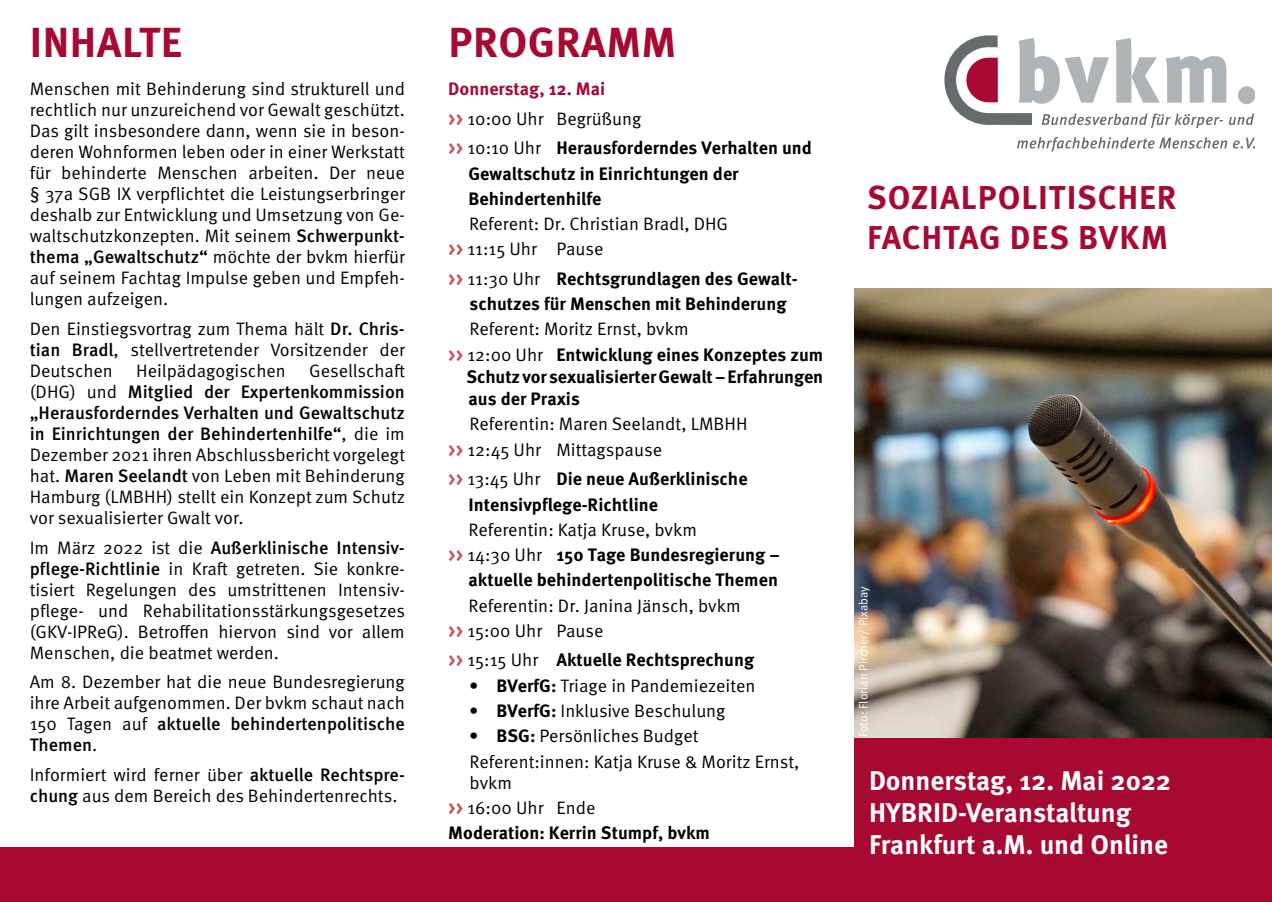
<style>
.page{position:relative;width:1272px;height:902px;background:#fff}
.page>*{position:absolute;margin:0;border:0;box-sizing:border-box;transform-origin:0 0}
.t1{font:700 42px "Meta Pro";letter-spacing:.01em;color:#a70932}
.t2{font:700 33px/39.6px "Meta Pro";letter-spacing:.025em;color:#a70932}
.t3{font:700 27px/32.4px "Meta Pro";color:#fff}
.t4{font:18px/21px "Meta Pro Norm";color:#000}
.t5{font:700 18px/25.2px "Meta Pro";color:#000}
.t6{font:500 18px/21px "Meta Pro";color:#000;text-align:justify}
.t7{font:700 18px "Meta Pro";color:#a70932}
.t8{font:12px "Meta Pro Norm";color:#fff}
.s1{font-family:"Meta Pro";font-weight:500}
.s2{font-family:"Meta Pro Norm";font-weight:400}
.s3{font-family:"Meta Pro";font-weight:700;color:#c15a60}
.s4{color:#c15a60}
.s5{font-family:"Meta Pro";font-weight:700}
</style>
<div class="page">
<img style="left:854px;top:288px;width:417px;height:450px">
<svg style="left:1017px;top:137px;width:237px;height:15px"></svg>
<svg style="left:944px;top:35px;width:310px;height:94px"></svg>
<div style="left:854px;top:738px;width:417px;height:163px;background:#a70932"></div>
<div style="left:0;top:847px;width:858px;height:54px;background:#a70932"></div>
<h1 class="t1" style="left:30px;top:10px;width:153px">INHALTE</h1>
<p class="t4" style="left:30px;top:77px;width:377px;text-align:justify">Menschen mit Behinderung sind strukturell und rechtlich nur unzureichend vor Gewalt geschützt.<br>Das gilt insbesondere dann, wenn sie in beson&shy;deren Wohnformen leben oder in einer Werkstatt für behinderte Menschen arbeiten. Der neue § 37a SGB IX verpflichtet die Leistungserbringer deshalb zur Entwicklung und Umsetzung von Ge&shy;waltschutzkonzepten. Mit seinem <span class="s1">Schwerpunkt&shy;thema „Gewaltschutz“</span> möchte der bvkm hierfür auf seinem Fachtag Impulse geben und Empfeh&shy;lungen aufzeigen.</p>
<p class="t4" style="left:30px;top:317px;width:376px;text-align:justify">Den Einstiegsvortrag zum Thema hält <span class="s1">Dr. Chris&shy;tian Bradl</span>, stellvertretender Vorsitzender der Deutschen</p>
<p class="t4" style="left:136px;top:359px;width:151px">Heilpädagogischen</p>
<p class="t4" style="left:309px;top:359px;width:97px">Gesellschaft</p>
<p class="t6" style="left:30px;top:380px;width:377px"><span class="s2">(DHG) und</span> Mitglied der Expertenkommission „Herausforderndes Verhalten und Gewaltschutz in Einrichtungen der Behindertenhilfe“<span class="s2">, die im</span></p>
<p class="t4" style="left:30px;top:443px;width:377px;text-align:justify">Dezember 2021 ihren Abschlussbericht vorgelegt hat. <span class="s1">Maren Seelandt</span> von Leben mit Behinderung Hamburg (LMBHH) stellt ein Konzept zum Schutz vor sexualisierter Gwalt vor.</p>
<p class="t6" style="left:30px;top:535px;width:376px"><span class="s2">Im März 2022 ist die</span> Außerklinische Intensiv-</p>
<p class="t4" style="left:30px;top:556px;width:377px;text-align:justify"><span class="s1">pflege-Richtlinie</span> in Kraft getreten. Sie konkre&shy;tisiert Regelungen des umstrittenen Intensiv&shy;pflege- und Rehabilitationsstärkungsgesetzes (GKV-IPReG). Betroffen hiervon sind vor allem Menschen, die beatmet werden.</p>
<p class="t4" style="left:30px;top:670px;width:376px">Am 8. Dezember hat die neue Bundesregierung ihre Arbeit aufgenommen. Der bvkm schaut nach</p>
<p class="t6" style="left:30px;top:712px;width:376px"><span class="s2">150 Tagen auf</span> aktuelle behindertenpolitische<br>Themen<span class="s2">.</span></p>
<p class="t4" style="left:30px;top:762px;width:376px">Informiert wird ferner über <span class="s1">aktuelle Rechtspre&shy;chung</span> aus dem Bereich des Behindertenrechts.</p>
<h1 class="t1" style="left:448px;top:10px;width:229px">PROGRAMM</h1>
<p class="t7" style="left:448px;top:75px;width:158px">Donnerstag, 12. Mai</p>
<p class="t4" style="left:448px;top:107px;width:194px"><span class="s3">&gt;&gt;</span> 10:00 Uhr Begrüßung</p>
<p class="t5" style="left:468px;top:134px;width:345px;text-indent:-20px"><span class="s4">&gt;&gt;</span> <span class="s2">10:10 Uhr</span> Herausforderndes Verhalten und<br>Gewaltschutz in Einrichtungen der<br>Behindertenhilfe</p>
<p class="t4" style="left:448px;top:210px;width:281px;line-height:25.2px;text-indent:21px">Referent: Dr. Christian Bradl, DHG <span class="s3">&gt;&gt;</span> 11:15 Uhr Pause</p>
<p class="t5" style="left:448px;top:265px;width:351px;text-align:center"><span class="s4">&gt;&gt;</span> <span class="s2">11:30 Uhr</span> Rechtsgrundlagen des Gewalt&shy;schutzes für Menschen mit Behinderung</p>
<p class="t4" style="left:469px;top:317px;width:221px">Referent: Moritz Ernst, bvkm</p>
<p class="t5" style="left:466px;top:342px;width:358px;line-height:22.2px;text-align:justify;text-indent:-18px"><span class="s4">&gt;&gt;</span> <span class="s2">12:00 Uhr</span> Entwicklung eines Konzeptes zum Schutz vor sexualisierter Gewalt – Erfahrungen aus der Praxis</p>
<p class="t4" style="left:448px;top:410px;width:301px;line-height:25.2px;text-indent:21px">Referentin: Maren Seelandt, LMBHH <span class="s3">&gt;&gt;</span> 12:45 Uhr Mittagspause</p>
<p class="t5" style="left:468px;top:465px;width:280px;text-indent:-20px"><span class="s4">&gt;&gt;</span> <span class="s2">13:45 Uhr</span> Die neue Außerklinische<br>Intensivpflege-Richtline</p>
<p class="t4" style="left:468px;top:518px;width:230px">Referentin: Katja Kruse, bvkm</p>
<p class="t5" style="left:448px;top:541px;width:333px;text-align:right"><span class="s4">&gt;&gt;</span> <span class="s2">14:30 Uhr</span> 150 Tage Bundesregierung – aktuelle behindertenpolitische Themen</p>
<p class="t4" style="left:448px;top:591px;width:294px;line-height:25.2px;text-indent:20px">Referentin: Dr. Janina Jänsch, bvkm <span class="s3">&gt;&gt;</span> 15:00 Uhr Pause</p>
<p class="t5" style="left:448px;top:646px;width:307px"><span class="s4">&gt;&gt;</span> <span class="s2">15:15 Uhr</span> Aktuelle Rechtsprechung</p>
<p class="t4" style="left:469px;top:673px;width:287px"><span class="s5">• BVerfG:</span> Triage in Pandemiezeiten</p>
<p class="t4" style="left:469px;top:699px;width:257px"><span class="s5">• BVerfG:</span> Inklusive Beschulung</p>
<p class="t4" style="left:469px;top:722px;width:331px;line-height:25.2px"><span class="s5">• BSG:</span> Persönliches Budget<br>Referent:innen: Katja Kruse &amp; Moritz Ernst,</p>
<p class="t4" style="left:448px;top:768px;width:149px;line-height:25.2px;text-indent:21px">bvkm<br><span class="s3">&gt;&gt;</span> 16:00 Uhr Ende</p>
<p class="t5" style="left:448px;top:819px;width:263px">Moderation: Kerrin Stumpf, bvkm</p>
<h2 class="t2" style="left:867px;top:176px;width:311px">SOZIALPOLITISCHER<br>FACHTAG DES BVKM</h2>
<p class="t8" style="left:854px;top:737px;width:153px;rotate:-90deg">Foto: Florian Pircher/ Pixabay</p>
<h3 class="t3" style="left:869px;top:762px;width:303px">Donnerstag, 12. Mai 2022<br>HYBRID-Veranstaltung<br>Frankfurt a.M. und Online</h3>
</div>
